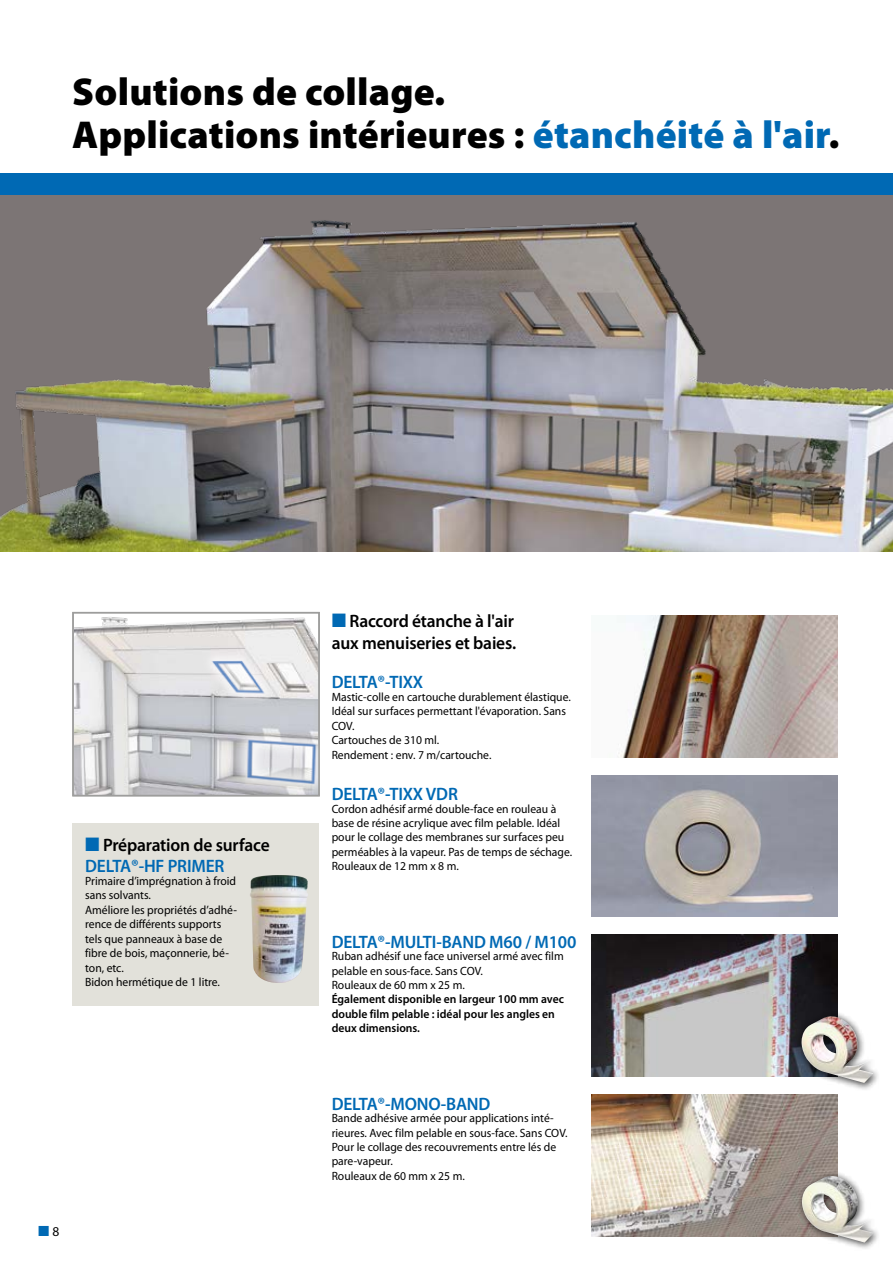
<style>
.page{position:relative;width:893px;height:1263px;background:#fff}
.page>*{position:absolute;margin:0;border:0;box-sizing:border-box;transform-origin:0 0}
.t1{font:900 39px/43.5px "Myriad Pro Doerken";letter-spacing:.005em;color:#000}
.t2{font:600 18px/21.6px "Myriad Pro Doerken";letter-spacing:-.01em;color:#000}
.t3{font:600 18px "Myriad Pro Doerken";letter-spacing:-.01em;color:#0069b4}
.t4{font:13.5px "Myriad Pro Doerken";color:#0069b4}
.t5{font:12px/14.4px "Myriad Pro Doerken";color:#000}
.t6{font:600 12px/14.4px "Myriad Pro Doerken";color:#000}
.s1{color:#0069b4}
.s2{font-weight:400;color:#0069b4}
.s3{color:#000}
</style>
<div class="page">
<img style="left:617px;top:616px;width:221px;height:141px">
<img style="left:591px;top:775px;width:247px;height:142px">
<img style="left:591px;top:1094px;width:247px;height:142px">
<img style="left:591px;top:935px;width:247px;height:141px">
<div style="left:0;top:174px;width:893px;height:22px;background:#0069b4"></div>
<img style="left:0;top:196px;width:893px;height:355px">
<img style="left:75px;top:617px;width:242px;height:176px">
<div style="left:72px;top:612px;width:248px;height:184px;border:2px solid #9d9d9c"></div>
<div style="left:796px;top:1011px;width:85px;height:80px;background:#000;opacity:.75"></div>
<img style="left:801px;top:1016px;width:72px;height:67px">
<div style="left:797px;top:1170px;width:84px;height:80px;background:#000;opacity:.75"></div>
<img style="left:801px;top:1176px;width:73px;height:66px">
<div style="left:72px;top:823px;width:247px;height:183px;background:#e2e1da"></div>
<img style="left:250px;top:875px;width:58px;height:108px">
<h1 class="t1" style="left:72px;top:68px;width:769px">Solutions de collage.<br>Applications intérieures : <span class="s1">étanchéité à l'air</span>.</h1>
<h2 class="t2" style="left:85px;top:833px;width:186px"><span class="s2">■</span> Préparation de surface<br><span class="s1">DELTA®-HF PRIMER</span></h2>
<p class="t5" style="left:85px;top:874px;width:153px">Primaire d’imprégnation à froid sans solvants.<br>Améliore les propriétés d’adhé&shy;rence de différents supports tels que panneaux à base de fibre de bois, maçonnerie, bé&shy;ton, etc.<br>Bidon hermétique de 1 litre.</p>
<p class="t4" style="left:38px;top:1223px;width:23px">■ <span class="s3">8</span></p>
<h2 class="t2" style="left:332px;top:610px;width:186px"><span class="s2">■</span> Raccord étanche à l'air aux menuiseries et baies.</h2>
<h2 class="t3" style="left:332px;top:671px;width:93px">DELTA®-TIXX</h2>
<p class="t5" style="left:332px;top:690px;width:241px">Mastic-colle en cartouche durablement élastique.<br>Idéal sur surfaces permettant l'évaporation. Sans<br>COV.<br>Cartouches de 310 ml.<br>Rendement : env. 7 m/cartouche.</p>
<h2 class="t3" style="left:332px;top:782px;width:128px">DELTA®-TIXX VDR</h2>
<p class="t5" style="left:332px;top:801px;width:242px">Cordon adhésif armé double-face en rouleau à base de résine acrylique avec film pelable. Idéal pour le collage des membranes sur surfaces peu perméables à la vapeur. Pas de temps de séchage.<br>Rouleaux de 12 mm x 8 m.</p>
<h2 class="t3" style="left:332px;top:930px;width:246px">DELTA®-MULTI-BAND M60 / M100</h2>
<p class="t5" style="left:332px;top:949px;width:234px">Ruban adhésif une face universel armé avec film pelable en sous-face. Sans COV.<br>Rouleaux de 60 mm x 25 m.</p>
<p class="t6" style="left:332px;top:992px;width:234px">Également disponible en largeur 100 mm avec double film pelable : idéal pour les angles en deux dimensions.</p>
<h2 class="t3" style="left:332px;top:1092px;width:160px">DELTA®-MONO-BAND</h2>
<p class="t5" style="left:332px;top:1111px;width:237px">Bande adhésive armée pour applications inté&shy;rieures. Avec film pelable en sous-face. Sans COV.<br>Pour le collage des recouvrements entre lés de pare-vapeur.<br>Rouleaux de 60 mm x 25 m.</p>
</div>
